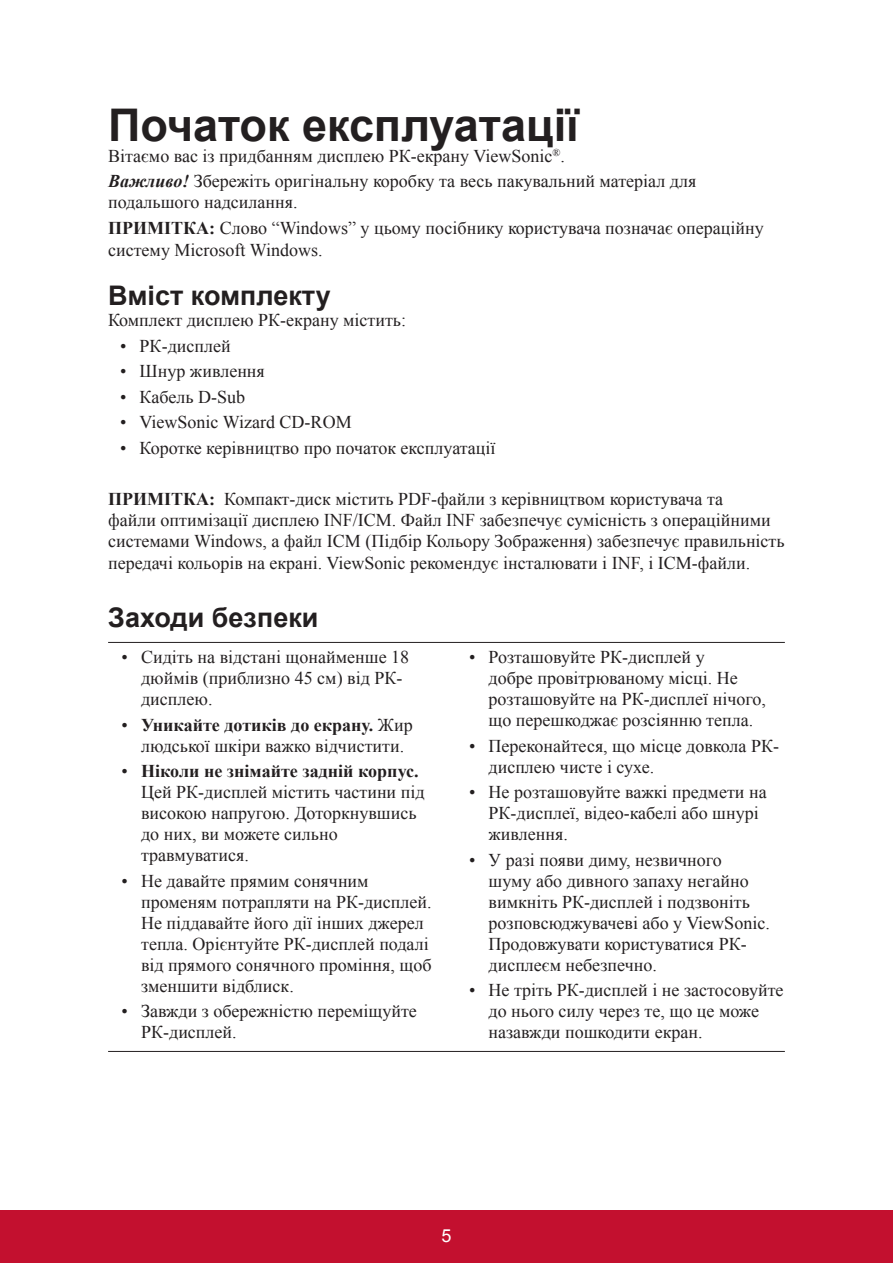
<style>
.page{position:relative;width:893px;height:1263px;background:#fff}
.page>*{position:absolute;margin:0;border:0;box-sizing:border-box;transform-origin:0 0}
.t1{font:700 45px "Arial";color:#231f20}
.t2{font:700 27px "Arial";color:#231f20}
.t3{font:18px/21px "Times New Roman";color:#231f20}
.t4{font:18px "Arial";color:#fff}
.s1{font-weight:700;font-style:italic}
.s2{font-weight:700}
</style>
<div class="page">
<div style="left:0;top:1210px;width:892px;height:53px;background:#c3102f"></div>
<hr style="left:108px;top:642px;width:676px;height:1px;background:#231f20">
<hr style="left:108px;top:1051px;width:676px;height:1px;background:#231f20">
<h1 class="t1" style="left:108px;top:95px;width:472px">Початок експлуатації</h1>
<p class="t3" style="left:108px;top:143px;width:589px;line-height:25.5px">Вітаємо вас із придбанням дисплею РК-екрану ViewSonic<sup>®</sup>.<br><span class="s1">Важливо!</span> Збережіть оригінальну коробку та весь пакувальний матеріал для</p>
<p class="t3" style="left:108px;top:189px;width:657px;line-height:26.1px">подальшого надсилання.<br><span class="s2">ПРИМІТКА:</span> Слово “Windows” у цьому посібнику користувача позначає операційну</p>
<p class="t3" style="left:108px;top:239px;width:216px">систему Microsoft Windows.</p>
<h2 class="t2" style="left:108px;top:277px;width:224px">Вміст комплекту</h2>
<p class="t3" style="left:108px;top:309px;width:299px">Комплект дисплею РК-екрану містить:</p>
<p class="t3" style="left:120px;top:335px;width:112px">• РК-дисплей</p>
<p class="t3" style="left:120px;top:360px;width:146px">• Шнур живлення</p>
<p class="t3" style="left:120px;top:386px;width:126px">• Кабель D-Sub</p>
<p class="t3" style="left:120px;top:411px;width:233px">• ViewSonic Wizard CD-ROM</p>
<p class="t3" style="left:120px;top:437px;width:377px">• Коротке керівництво про початок експлуатації</p>
<p class="t3" style="left:108px;top:488px;width:677px"><span class="s2">ПРИМІТКА:</span> Компакт-диск містить PDF-файли з керівництвом користувача та<br>файли оптимізації дисплею INF/ICM. Файл INF забезпечує сумісність з операційними системами Windows, а файл ІСМ (Підбір Кольору Зображення) забезпечує правильність передачі кольорів на екрані. ViewSonic рекомендує інсталювати і INF, і ІСМ-файли.</p>
<h2 class="t2" style="left:108px;top:599px;width:212px">Заходи безпеки</h2>
<p class="t3" style="left:141px;top:646px;width:269px;text-indent:-19px">• Сидіть на відстані щонайменше 18 дюймів (приблизно 45 см) від РК&shy;дисплею.</p>
<p class="t3" style="left:141px;top:714px;width:273px;text-indent:-19px">• <span class="s2">Уникайте дотиків до екрану.</span> Жир людської шкіри важко відчистити.</p>
<p class="t3" style="left:141px;top:760px;width:285px;text-indent:-19px">• <span class="s2">Ніколи не знімайте задній корпус.<br></span>Цей РК-дисплей містить частини під високою напругою. Доторкнувшись до них, ви можете сильно травмуватися.</p>
<p class="t3" style="left:141px;top:870px;width:292px;text-indent:-19px">• Не давайте прямим сонячним променям потрапляти на РК-дисплей.<br>Не піддавайте його дії інших джерел тепла. Орієнтуйте РК-дисплей подалі від прямого сонячного проміння, щоб зменшити відблиск.</p>
<p class="t3" style="left:141px;top:1000px;width:277px;text-indent:-19px">• Завжди з обережністю переміщуйте<br>РК-дисплей.</p>
<p class="t3" style="left:488px;top:646px;width:279px;text-indent:-19px">• Розташовуйте РК-дисплей у<br>добре провітрюваному місці. Не розташовуйте на РК-дисплеї нічого, що перешкоджає розсіянню тепла.</p>
<p class="t3" style="left:488px;top:735px;width:292px;text-indent:-19px">• Переконайтеся, що місце довкола РК&shy;дисплею чисте і сухе.</p>
<p class="t3" style="left:488px;top:781px;width:279px;text-indent:-19px">• Не розташовуйте важкі предмети на<br>РК-дисплеї, відео-кабелі або шнурі живлення.</p>
<p class="t3" style="left:488px;top:849px;width:283px;text-indent:-19px">• У разі появи диму, незвичного<br>шуму або дивного запаху негайно вимкніть РК-дисплей і подзвоніть розповсюджувачеві або у ViewSonic.<br>Продовжувати користуватися РК&shy;дисплеєм небезпечно.</p>
<p class="t3" style="left:488px;top:979px;width:296px;text-indent:-19px">• Не тріть РК-дисплей і не застосовуйте до нього силу через те, що це може назавжди пошкодити екран.</p>
<p class="t4" style="left:441px;top:1223px;width:12px">5</p>
</div>
